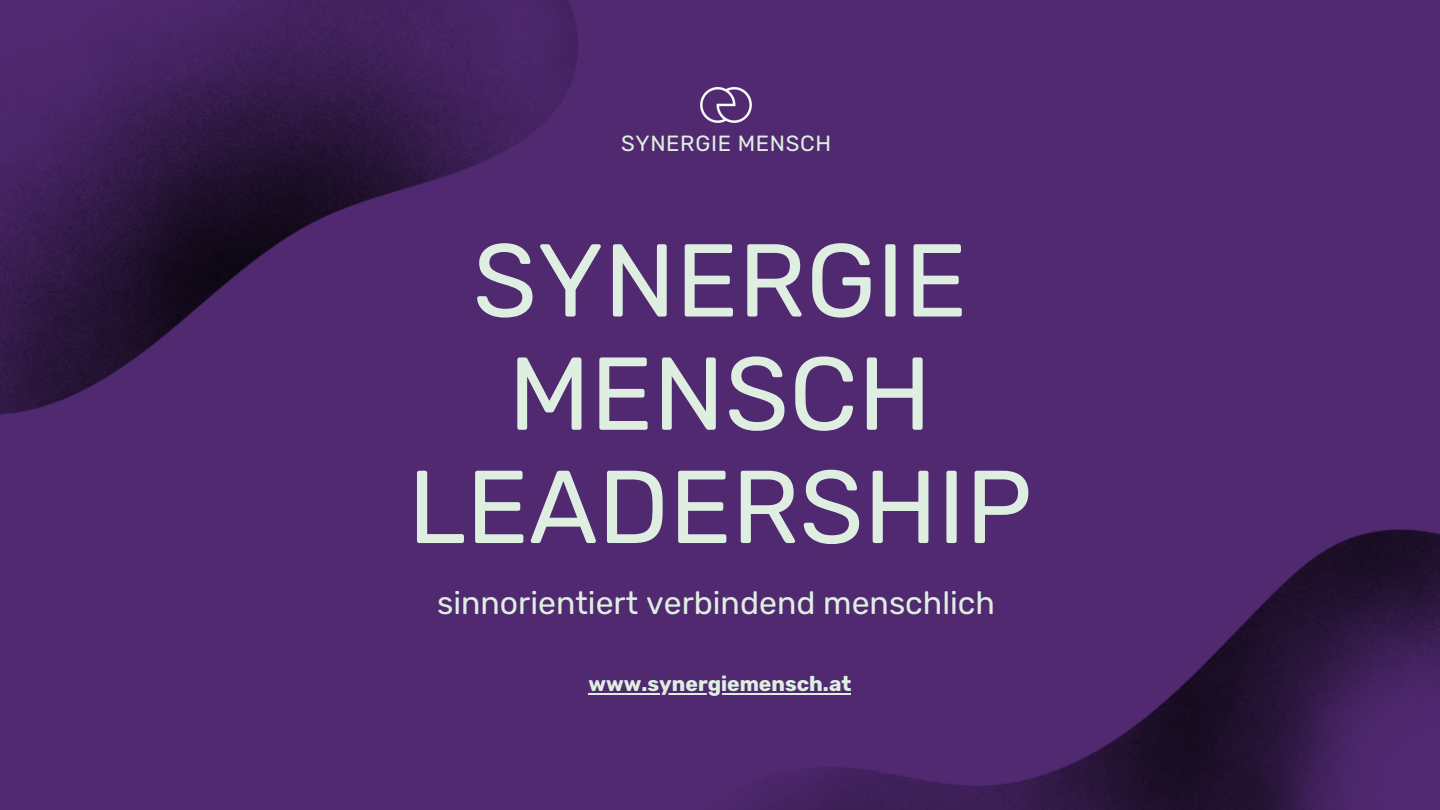
<style>
.page{position:relative;width:1440px;height:810px;background:#502971}
.page>*{position:absolute;margin:0;border:0;box-sizing:border-box;transform-origin:0 0}
.t1{font:103.3px/113.2px "Rubik";color:#deefe1;text-align:center}
.t2{font:32px "Rubik";color:#deefe1}
.t3{font:22px "Rubik";letter-spacing:.03em;color:#deefe1}
.t4{font:700 21px "Rubik";color:#deefe1}
</style>
<div class="page">
<img style="left:668px;top:529px;width:772px;height:281px">
<img style="left:0;top:0;width:578px;height:415px">
<img style="left:700px;top:86px;width:52px;height:37px">
<hr style="left:589px;top:693px;width:262px;height:1px;background:#deefe1">
<h3 class="t3" style="left:621px;top:130px;width:211px">SYNERGIE MENSCH</h3>
<h2 class="t1" style="left:408px;top:225px;width:626px">SYNERGIE<br>MENSCH<br>LEADERSHIP</h2>
<p class="t2" style="left:437px;top:584px;width:560px">sinnorientiert verbindend menschlich</p>
<p class="t4" style="left:589px;top:672px;width:264px">www.synergiemensch.at</p>
</div>
